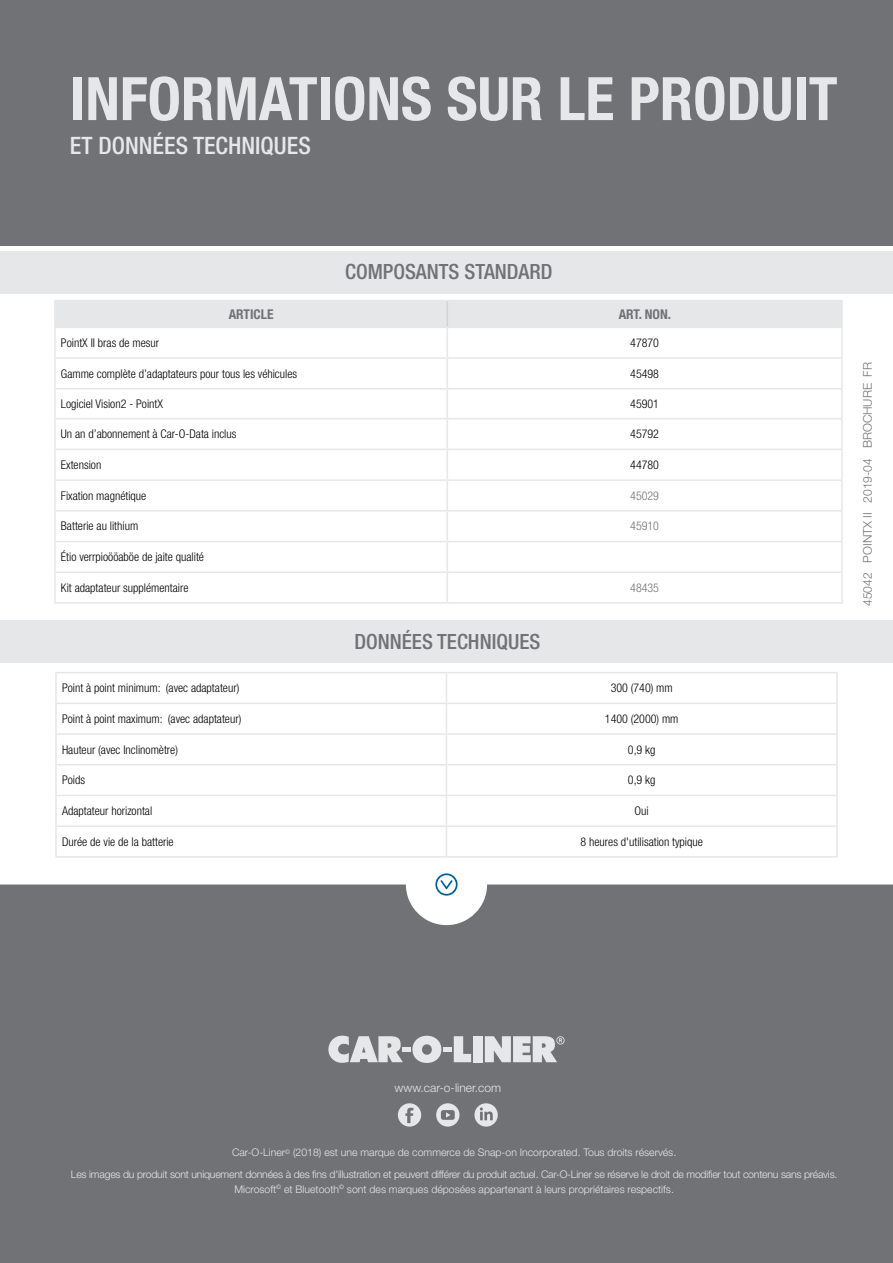
<style>
.page{position:relative;width:893px;height:1263px;background:#fff}
.page>*{position:absolute;margin:0;border:0;box-sizing:border-box;transform-origin:0 0}
.t1{font:700 condensed 60px "Helvetica Neue LT Pro";color:#e6e7e8}
.t2{font:500 condensed 24px "Helvetica Neue LT Pro";color:#e6e7e8}
.t3{font:500 condensed 21px "Helvetica Neue LT Pro";color:#717275}
.t4{font:700 condensed 13.5px "Helvetica Neue LT Pro";color:#717275}
.t5{font:300 condensed 12px "Helvetica Neue LT Pro";color:#000}
.t6{font:300 12px "Helvetica Neue LT Pro";color:#717275}
.t7{font:300 12px "Helvetica Neue LT Pro";color:#e6e7e8}
.t8{font:300 condensed 12px "Helvetica Neue LT Pro";color:#717275}
.t9{font:300 10.5px "Helvetica Neue LT Pro";color:#e6e7e8}
.t10{font:300 10.5px "Helvetica Neue LT Pro";letter-spacing:-.02em;color:#e6e7e8}
</style>
<div class="page">
<div style="left:0;top:884px;width:893px;height:379px;background:#717275"></div>
<svg style="left:328px;top:1036px;width:143px;height:27px;background:#b6b7b9"></svg>
<div style="left:473px;top:1036px;width:10px;height:26px;background:#e6e7e8"></div>
<svg style="left:485px;top:1036px;width:80px;height:26px;background:#c6c7c8"></svg>
<svg style="left:435px;top:873px;width:23px;height:22px"></svg>
<svg style="left:398px;top:1103px;width:23px;height:23px"></svg>
<svg style="left:436px;top:1103px;width:23px;height:23px"></svg>
<svg style="left:474px;top:1103px;width:24px;height:23px"></svg>
<hr style="left:55px;top:672px;width:391px;height:1px;background:#e6e7e8">
<hr style="left:55px;top:673px;width:2px;height:30px;background:#e6e7e8">
<hr style="left:446px;top:672px;width:392px;height:1px;background:#e6e7e8">
<hr style="left:446px;top:673px;width:1px;height:30px;background:#e6e7e8">
<hr style="left:836px;top:673px;width:2px;height:30px;background:#e6e7e8">
<hr style="left:55px;top:703px;width:391px;height:1px;background:#e6e7e8">
<hr style="left:55px;top:704px;width:2px;height:29px;background:#e6e7e8">
<hr style="left:446px;top:703px;width:392px;height:1px;background:#e6e7e8">
<hr style="left:836px;top:704px;width:2px;height:29px;background:#e6e7e8">
<hr style="left:55px;top:733px;width:391px;height:2px;background:#e6e7e8">
<hr style="left:55px;top:735px;width:2px;height:29px;background:#e6e7e8">
<hr style="left:446px;top:733px;width:392px;height:2px;background:#e6e7e8">
<svg style="left:446px;top:704px;width:1px;height:60px"></svg>
<hr style="left:836px;top:735px;width:2px;height:29px;background:#e6e7e8">
<hr style="left:55px;top:764px;width:391px;height:1px;background:#e6e7e8">
<hr style="left:55px;top:765px;width:2px;height:30px;background:#e6e7e8">
<hr style="left:446px;top:764px;width:392px;height:1px;background:#e6e7e8">
<hr style="left:446px;top:765px;width:1px;height:30px;background:#e6e7e8">
<hr style="left:836px;top:765px;width:2px;height:30px;background:#e6e7e8">
<hr style="left:55px;top:795px;width:391px;height:1px;background:#e6e7e8">
<hr style="left:55px;top:796px;width:2px;height:29px;background:#e6e7e8">
<hr style="left:446px;top:795px;width:392px;height:1px;background:#e6e7e8">
<hr style="left:836px;top:796px;width:2px;height:29px;background:#e6e7e8">
<hr style="left:55px;top:825px;width:391px;height:2px;background:#e6e7e8">
<hr style="left:55px;top:827px;width:2px;height:29px;background:#e6e7e8">
<hr style="left:446px;top:825px;width:392px;height:2px;background:#e6e7e8">
<svg style="left:446px;top:796px;width:1px;height:60px"></svg>
<hr style="left:836px;top:827px;width:2px;height:29px;background:#e6e7e8">
<hr style="left:55px;top:856px;width:391px;height:2px;background:#e6e7e8">
<hr style="left:446px;top:856px;width:392px;height:2px;background:#e6e7e8">
<div style="left:0;top:0;width:893px;height:246px;background:#717275"></div>
<div style="left:0;top:251px;width:893px;height:42px;background:#e6e7e8"></div>
<hr style="left:54px;top:328px;width:2px;height:29px;background:#e6e7e8">
<hr style="left:841px;top:328px;width:2px;height:29px;background:#e6e7e8">
<hr style="left:54px;top:357px;width:393px;height:2px;background:#e6e7e8">
<hr style="left:54px;top:359px;width:2px;height:29px;background:#e6e7e8">
<hr style="left:447px;top:357px;width:396px;height:2px;background:#e6e7e8">
<hr style="left:841px;top:359px;width:2px;height:29px;background:#e6e7e8">
<hr style="left:54px;top:388px;width:393px;height:1px;background:#e6e7e8">
<hr style="left:54px;top:389px;width:2px;height:29px;background:#e6e7e8">
<hr style="left:447px;top:388px;width:396px;height:1px;background:#e6e7e8">
<hr style="left:841px;top:389px;width:2px;height:29px;background:#e6e7e8">
<hr style="left:54px;top:418px;width:393px;height:1px;background:#e6e7e8">
<hr style="left:54px;top:419px;width:2px;height:30px;background:#e6e7e8">
<hr style="left:447px;top:418px;width:396px;height:1px;background:#e6e7e8">
<hr style="left:447px;top:419px;width:1px;height:30px;background:#e6e7e8">
<hr style="left:841px;top:419px;width:2px;height:30px;background:#e6e7e8">
<hr style="left:54px;top:449px;width:393px;height:1px;background:#e6e7e8">
<hr style="left:54px;top:450px;width:2px;height:29px;background:#e6e7e8">
<hr style="left:447px;top:449px;width:396px;height:1px;background:#e6e7e8">
<hr style="left:841px;top:450px;width:2px;height:29px;background:#e6e7e8">
<hr style="left:54px;top:479px;width:393px;height:2px;background:#e6e7e8">
<hr style="left:54px;top:481px;width:2px;height:29px;background:#e6e7e8">
<hr style="left:447px;top:479px;width:396px;height:2px;background:#e6e7e8">
<svg style="left:447px;top:450px;width:1px;height:60px"></svg>
<hr style="left:841px;top:481px;width:2px;height:29px;background:#e6e7e8">
<hr style="left:54px;top:510px;width:393px;height:1px;background:#e6e7e8">
<hr style="left:54px;top:511px;width:2px;height:30px;background:#e6e7e8">
<hr style="left:447px;top:510px;width:396px;height:1px;background:#e6e7e8">
<hr style="left:447px;top:511px;width:1px;height:30px;background:#e6e7e8">
<hr style="left:841px;top:511px;width:2px;height:30px;background:#e6e7e8">
<hr style="left:54px;top:541px;width:393px;height:1px;background:#e6e7e8">
<hr style="left:54px;top:542px;width:2px;height:29px;background:#e6e7e8">
<hr style="left:447px;top:541px;width:396px;height:1px;background:#e6e7e8">
<hr style="left:841px;top:542px;width:2px;height:29px;background:#e6e7e8">
<hr style="left:54px;top:571px;width:393px;height:2px;background:#e6e7e8">
<hr style="left:54px;top:573px;width:2px;height:29px;background:#e6e7e8">
<hr style="left:447px;top:571px;width:396px;height:2px;background:#e6e7e8">
<svg style="left:447px;top:542px;width:1px;height:60px"></svg>
<hr style="left:841px;top:573px;width:2px;height:29px;background:#e6e7e8">
<hr style="left:54px;top:602px;width:393px;height:2px;background:#e6e7e8">
<hr style="left:447px;top:602px;width:396px;height:2px;background:#e6e7e8">
<hr style="left:54px;top:300px;width:393px;height:1px;background:#e6e7e8">
<hr style="left:54px;top:301px;width:2px;height:26px;background:#e6e7e8">
<hr style="left:447px;top:300px;width:396px;height:1px;background:#e6e7e8">
<hr style="left:841px;top:301px;width:2px;height:26px;background:#e6e7e8">
<hr style="left:54px;top:327px;width:393px;height:1px;background:#e6e7e8">
<hr style="left:447px;top:327px;width:396px;height:1px;background:#e6e7e8">
<svg style="left:56px;top:301px;width:785px;height:117px"></svg>
<div style="left:0;top:620px;width:893px;height:43px;background:#e6e7e8"></div>
<p class="t1" style="left:70px;top:62px;width:769px">INFORMATIONS SUR LE PRODUIT</p>
<p class="t2" style="left:70px;top:131px;width:242px">ET DONNÉES TECHNIQUES</p>
<p class="t3" style="left:345px;top:259px;width:209px">COMPOSANTS STANDARD</p>
<p class="t4" style="left:229px;top:306px;width:46px">ARTICLE</p>
<p class="t4" style="left:619px;top:306px;width:54px">ART. NON.</p>
<p class="t5" style="left:61px;top:336px;width:100px">PointX II bras de mesur</p>
<p class="t5" style="left:630px;top:336px;width:30px">47870</p>
<p class="t5" style="left:61px;top:367px;width:238px">Gamme complète d’adaptateurs pour tous les véhicules</p>
<p class="t5" style="left:630px;top:367px;width:30px">45498</p>
<p class="t5" style="left:61px;top:397px;width:104px">Logiciel Vision2 - PointX</p>
<p class="t5" style="left:630px;top:397px;width:30px">45901</p>
<p class="t5" style="left:61px;top:427px;width:177px">Un an d’abonnement à Car-O-Data inclus</p>
<p class="t5" style="left:630px;top:427px;width:30px">45792</p>
<p class="t5" style="left:61px;top:458px;width:42px">Extension</p>
<p class="t5" style="left:630px;top:458px;width:30px">44780</p>
<p class="t5" style="left:61px;top:489px;width:87px">Fixation magnétique</p>
<p class="t8" style="left:630px;top:489px;width:30px">45029</p>
<p class="t5" style="left:61px;top:519px;width:79px">Batterie au lithium</p>
<p class="t8" style="left:630px;top:519px;width:30px">45910</p>
<p class="t5" style="left:61px;top:550px;width:145px">Étio verrpioööaböe de jaite qualité</p>
<p class="t5" style="left:61px;top:581px;width:129px">Kit adaptateur supplémentaire</p>
<p class="t8" style="left:630px;top:581px;width:30px">48435</p>
<p class="t3" style="left:354px;top:629px;width:187px">DONNÉES TECHNIQUES</p>
<p class="t5" style="left:62px;top:681px;width:179px">Point à point minimum: (avec adaptateur)</p>
<p class="t5" style="left:611px;top:681px;width:64px">300 (740) mm</p>
<p class="t5" style="left:62px;top:712px;width:181px">Point à point maximum: (avec adaptateur)</p>
<p class="t5" style="left:605px;top:712px;width:75px">1400 (2000) mm</p>
<p class="t5" style="left:62px;top:742px;width:117px">Hauteur (avec Inclinomètre)</p>
<p class="t5" style="left:628px;top:742px;width:29px">0,9 kg</p>
<p class="t5" style="left:62px;top:773px;width:25px">Poids</p>
<p class="t5" style="left:628px;top:773px;width:29px">0,9 kg</p>
<p class="t5" style="left:62px;top:804px;width:92px">Adaptateur horizontal</p>
<p class="t5" style="left:635px;top:804px;width:16px">Oui</p>
<p class="t5" style="left:62px;top:835px;width:113px">Durée de vie de la batterie</p>
<p class="t5" style="left:581px;top:835px;width:124px">8 heures d'utilisation typique</p>
<p class="t6" style="left:860px;top:606px;width:245px;rotate:-90deg">45042 POINTX II 2019-04 BROCHURE FR</p>
<p class="t7" style="left:395px;top:1080px;width:108px">www.car-o-liner.com</p>
<p class="t9" style="left:232px;top:1146px;width:446px">Car-O-Liner<sup>©</sup> (2018) est une marque de commerce de Snap-on Incorporated. Tous droits réservés.</p>
<p class="t10" style="left:71px;top:1168px;width:768px">Les images du produit sont uniquement données à des fins d'illustration et peuvent différer du produit actuel. Car-O-Liner se réserve le droit de modifier tout contenu sans préavis.</p>
<p class="t9" style="left:234px;top:1183px;width:441px">Microsoft<sup>©</sup> et Bluetooth<sup>©</sup> sont des marques déposées appartenant à leurs propriétaires respectifs.</p>
</div>
